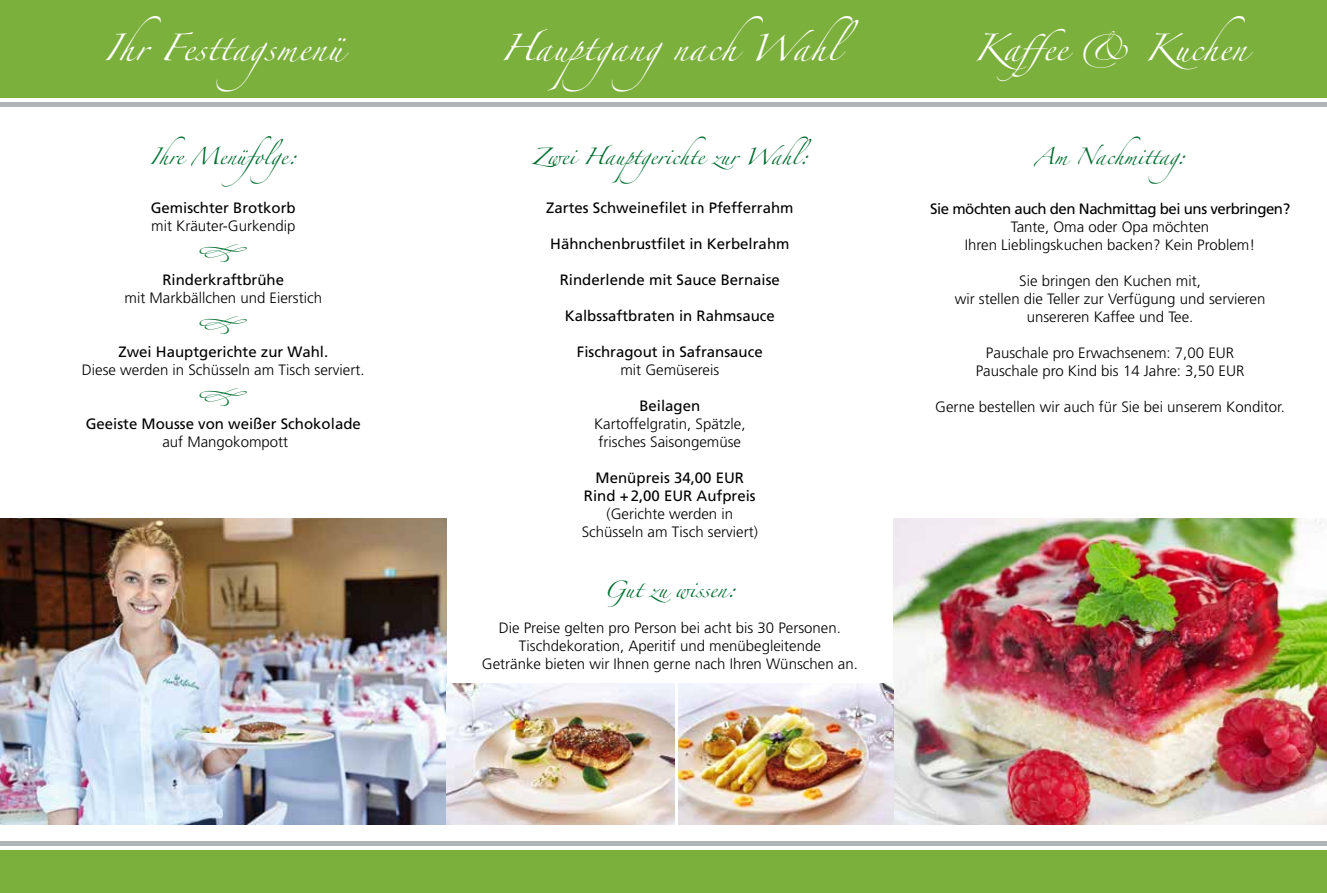
<style>
.page{position:relative;width:1327px;height:893px;background:#fff}
.page>*{position:absolute;margin:0;border:0;box-sizing:border-box;transform-origin:0 0}
.t1{font:24px "Zapfino";letter-spacing:.03em;color:#fff}
.t2{font:300 15px/18px "Frutiger";color:#000;text-align:center}
.t3{font:15px/18px "Frutiger";color:#000;text-align:center}
.t4{font:15px "Zapfino";color:#006e2f}
.t5{font:15px "Frutiger";letter-spacing:-.03em;color:#000}
</style>
<div class="page">
<div style="left:0;top:850px;width:1327px;height:43px;background:#7cb03c"></div>
<div style="left:0;top:841px;width:1327px;height:5px;background:#b1b5b8"></div>
<img style="left:0;top:519px;width:446px;height:306px">
<div style="left:0;top:0;width:1327px;height:98px;background:#7cb03c"></div>
<div style="left:0;top:102px;width:1327px;height:5px;background:#b1b5b8"></div>
<img style="left:893px;top:519px;width:434px;height:306px">
<img style="left:446px;top:683px;width:228px;height:142px">
<img style="left:678px;top:683px;width:215px;height:142px">
<h1 class="t1" style="left:103px;top:37px;width:241px">Ihr Festtagsmenü</h1>
<h1 class="t1" style="left:500px;top:37px;width:360px">HauptgangnachWahl</h1>
<h1 class="t1" style="left:973px;top:37px;width:275px">Kaffee &amp; Kuchen</h1>
<p class="t4" style="left:150px;top:150px;width:155px">Ihre Menüfolge:</p>
<p class="t3" style="left:151px;top:199px;width:147px">Gemischter Brotkorb</p>
<p class="t2" style="left:151px;top:217px;width:146px">mit Kräuter-Gurkendip</p>
<p class="t3" style="left:162px;top:271px;width:123px">Rinderkraftbrühe</p>
<p class="t2" style="left:124px;top:289px;width:199px">mit Markbällchen und Eierstich</p>
<p class="t3" style="left:118px;top:343px;width:211px">Zwei Hauptgerichte zur Wahl.</p>
<p class="t2" style="left:82px;top:361px;width:284px">Diese werden in Schüsseln am Tisch serviert.</p>
<p class="t3" style="left:86px;top:415px;width:277px">Geeiste Mousse von weißer Schokolade</p>
<p class="t2" style="left:162px;top:433px;width:127px">auf Mangokompott</p>
<p class="t4" style="left:531px;top:150px;width:282px">Zwei Hauptgerichte zur Wahl:</p>
<p class="t3" style="left:546px;top:199px;width:249px">Zartes Schweinefilet in Pfefferrahm</p>
<p class="t3" style="left:550px;top:235px;width:241px">Hähnchenbrustfilet in Kerbelrahm</p>
<p class="t3" style="left:560px;top:271px;width:222px">Rinderlende mit Sauce Bernaise</p>
<p class="t3" style="left:565px;top:307px;width:212px">Kalbssaftbraten in Rahmsauce</p>
<p class="t3" style="left:577px;top:343px;width:187px">Fischragout in Safransauce</p>
<p class="t2" style="left:620px;top:361px;width:100px">mit Gemüsereis</p>
<p class="t3" style="left:639px;top:397px;width:62px">Beilagen</p>
<p class="t2" style="left:594px;top:415px;width:153px;text-align:left">Kartoffelgratin, Spätzle, frisches Saisongemüse</p>
<p class="t3" style="left:584px;top:469px;width:173px">Menüpreis 34,00 EUR<br>Rind +2,00 EUR Aufpreis</p>
<p class="t2" style="left:582px;top:505px;width:178px">(Gerichte werden in<br>Schüsseln am Tisch serviert)</p>
<p class="t4" style="left:604px;top:583px;width:134px">Gut zu wissen:</p>
<p class="t2" style="left:482px;top:619px;width:377px">Die Preise gelten pro Person bei acht bis 30 Personen.<br>Tischdekoration, Aperitif und menübegleitende<br>Getränke bieten wir Ihnen gerne nach Ihren Wünschen an.</p>
<p class="t4" style="left:1034px;top:150px;width:168px">Am Nachmittag:</p>
<p class="t5" style="left:930px;top:199px;width:362px">Sie möchten auch den Nachmittag bei uns verbringen?</p>
<p class="t2" style="left:965px;top:217px;width:292px">Tante, Oma oder Opa möchten<br>Ihren Lieblingskuchen backen? Kein Problem!</p>
<p class="t2" style="left:954px;top:271px;width:312px">Sie bringen den Kuchen mit,<br>wir stellen die Teller zur Verfügung und servieren unsereren Kaffee und Tee.</p>
<p class="t2" style="left:975px;top:343px;width:270px">Pauschale pro Erwachsenem: 7,00 EUR<br>Pauschale pro Kind bis 14 Jahre: 3,50 EUR</p>
<p class="t2" style="left:935px;top:397px;width:351px">Gerne bestellen wir auch für Sie bei unserem Konditor.</p>
</div>
